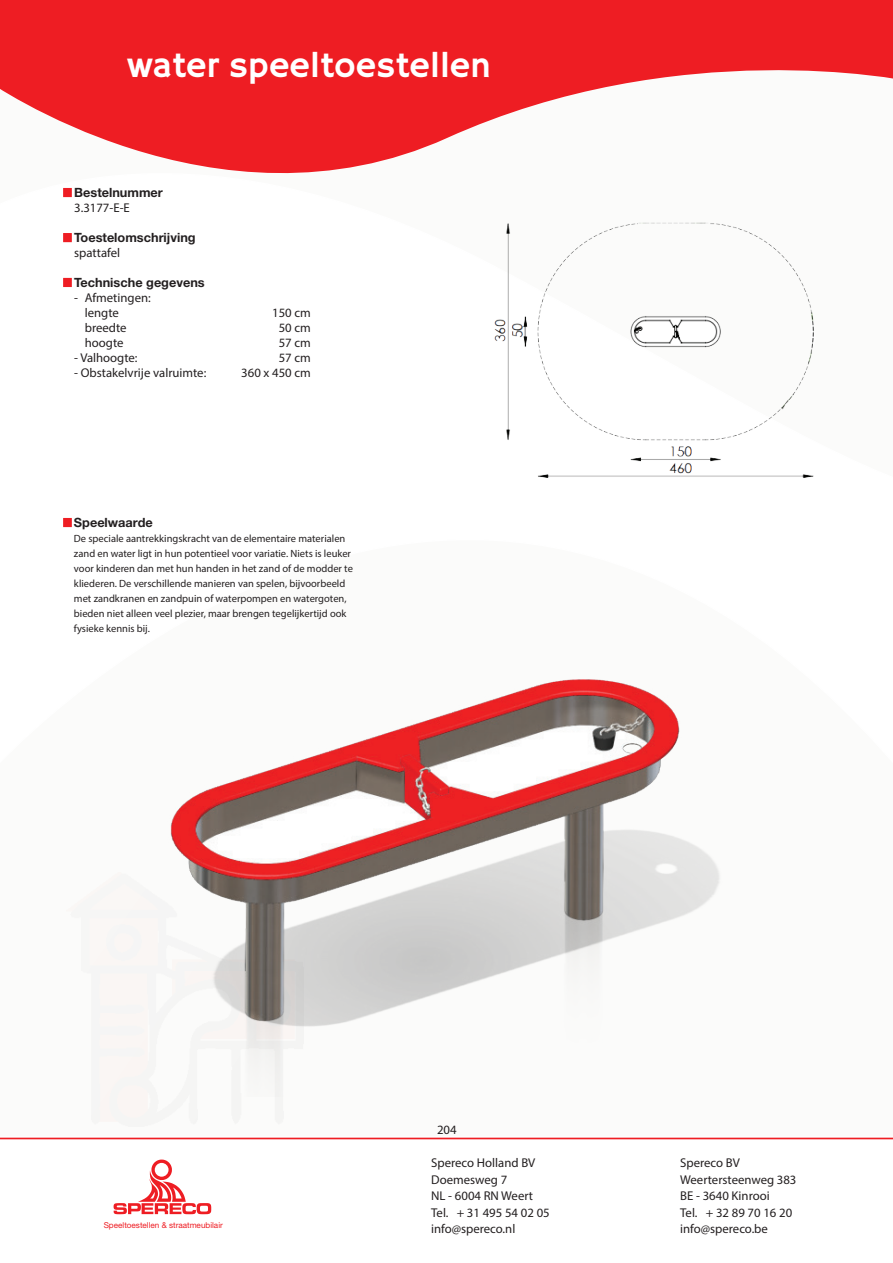
<style>
.page{position:relative;width:893px;height:1263px;background:#fff}
.page>*{position:absolute;margin:0;border:0;box-sizing:border-box;transform-origin:0 0}
.t1{font:36px "Hammersmith One";color:#fff}
.t2{font:12.75px/15px "Myriad Pro";color:#231f20}
.t3{font:700 12.75px "Helvetica Neue LT Std";color:#231f20}
.t4{font:10.5px/15px "Myriad Pro";color:#231f20}
.t5{font:8.1px "Helvetica Neue LT Std";color:#ee1d23}
</style>
<div class="page">
<svg style="left:114px;top:1159px;width:97px;height:55px"></svg>
<hr style="left:0;top:1137px;width:893px;height:2px;background:#ee1d23">
<svg style="left:0;top:0;width:893px;height:198px;fill:#ee1d23"></svg>
<div style="left:63px;top:188px;width:9px;height:9px;background:#ee1d23;border:2px solid #ee1d23"></div>
<div style="left:63px;top:233px;width:9px;height:9px;background:#ee1d23;border:2px solid #ee1d23"></div>
<div style="left:63px;top:278px;width:9px;height:9px;background:#ee1d23;border:2px solid #ee1d23"></div>
<div style="left:63px;top:518px;width:9px;height:9px;background:#ee1d23;border:2px solid #ee1d23"></div>
<img style="left:105px;top:679px;width:615px;height:417px">
<img style="left:494px;top:222px;width:320px;height:256px">
<h1 class="t1" style="left:127px;top:46px;width:365px">water speeltoestellen</h1>
<p class="t3" style="left:74px;top:185px;width:90px">Bestelnummer</p>
<p class="t2" style="left:74px;top:200px;width:57px">3.3177-E-E</p>
<p class="t3" style="left:74px;top:230px;width:123px">Toestelomschrijving</p>
<p class="t2" style="left:74px;top:245px;width:47px">spattafel</p>
<p class="t3" style="left:74px;top:274px;width:132px">Technische gegevens</p>
<p class="t2" style="left:85px;top:290px;width:67px;text-indent:-11px">- Afmetingen: lengte</p>
<p class="t2" style="left:272px;top:305px;width:40px">150 cm</p>
<p class="t2" style="left:85px;top:320px;width:43px">breedte</p>
<p class="t2" style="left:279px;top:320px;width:34px">50 cm</p>
<p class="t2" style="left:85px;top:335px;width:40px">hoogte</p>
<p class="t2" style="left:279px;top:335px;width:34px">57 cm</p>
<p class="t2" style="left:74px;top:350px;width:65px">- Valhoogte:</p>
<p class="t2" style="left:279px;top:350px;width:34px">57 cm</p>
<p class="t2" style="left:74px;top:365px;width:134px">- Obstakelvrije valruimte:</p>
<p class="t2" style="left:241px;top:365px;width:71px">360 x 450 cm</p>
<p class="t3" style="left:74px;top:515px;width:80px">Speelwaarde</p>
<p class="t4" style="left:74px;top:531px;width:280px">De speciale aantrekkingskracht van de elementaire materialen zand en water ligt in hun potentieel voor variatie. Niets is leuker voor kinderen dan met hun handen in het zand of de modder te kliederen. De verschillende manieren van spelen, bijvoorbeeld met zandkranen en zandpuin of waterpompen en watergoten, bieden niet alleen veel plezier, maar brengen tegelijkertijd ook fysieke kennis bij.</p>
<p class="t5" style="left:104px;top:1220px;width:121px">Speeltoestellen &amp; straatmeubilair</p>
<p class="t2" style="left:437px;top:1122px;width:21px">204</p>
<p class="t2" style="left:431px;top:1155px;width:106px">Spereco Holland BV</p>
<p class="t2" style="left:680px;top:1155px;width:61px">Spereco BV</p>
<p class="t2" style="left:431px;top:1172px;width:78px">Doemesweg 7</p>
<p class="t2" style="left:680px;top:1172px;width:118px">Weertersteenweg 383</p>
<p class="t2" style="left:431px;top:1188px;width:103px">NL - 6004 RN Weert</p>
<p class="t2" style="left:680px;top:1188px;width:91px">BE - 3640 Kinrooi</p>
<p class="t2" style="left:431px;top:1205px;width:120px">Tel. + 31 495 54 02 05</p>
<p class="t2" style="left:680px;top:1205px;width:114px">Tel. + 32 89 70 16 20</p>
<p class="t2" style="left:431px;top:1221px;width:86px">info@spereco.nl</p>
<p class="t2" style="left:680px;top:1221px;width:89px">info@spereco.be</p>
</div>
